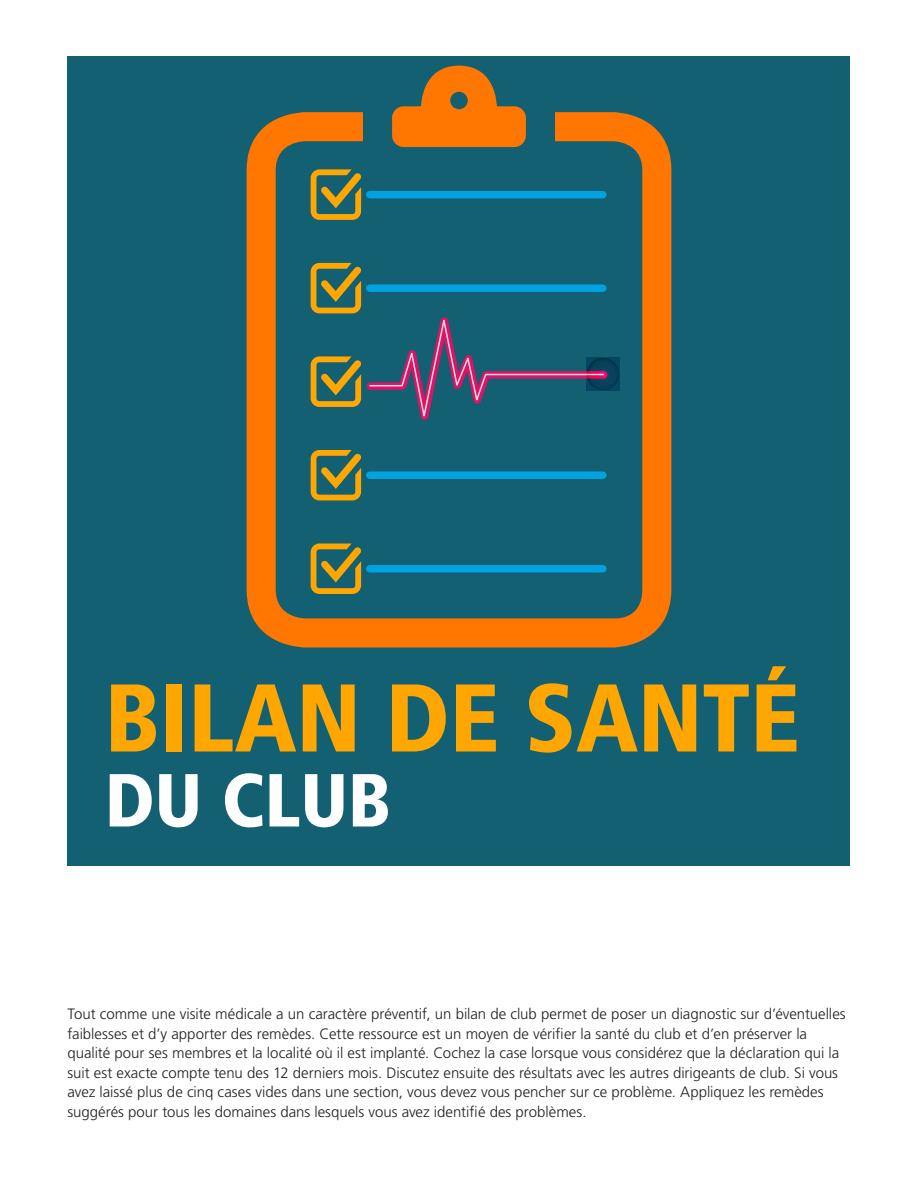
<style>
.page{position:relative;width:918px;height:1188px;background:#fff}
.page>*{position:absolute;margin:0;border:0;box-sizing:border-box;transform-origin:0 0}
.t1{font:900 condensed 96px "Frutiger LT Std";color:#ffa700}
.t2{font:900 condensed 75px "Frutiger LT Std";color:#fff}
.Body{font:300 15px/19.5px "Frutiger LT Std";color:#231f20}
</style>
<div class="page">
<div style="left:68px;top:56px;width:782px;height:810px;background:#136072"></div>
<svg style="left:247px;top:112px;width:424px;height:536px"></svg>
<svg style="left:392px;top:66px;width:134px;height:81px"></svg>
<svg style="left:311px;top:169px;width:51px;height:51px"></svg>
<svg style="left:311px;top:544px;width:51px;height:50px"></svg>
<div style="left:370px;top:191px;width:233px;height:7px;background:#00a3e0"></div>
<div style="left:370px;top:565px;width:233px;height:8px;background:#00a3e0"></div>
<svg style="left:311px;top:263px;width:300px;height:237px"></svg>
<svg style="left:587px;top:358px;width:32px;height:32px"></svg>
<p class="t1" style="left:105px;top:660px;width:697px">BILAN DE SANTÉ</p>
<p class="t2" style="left:105px;top:755px;width:288px">DU CLUB</p>
<p class="Body" style="left:68px;top:1005px;width:780px">Tout comme une visite médicale a un caractère préventif, un bilan de club permet de poser un diagnostic sur d’éventuelles faiblesses et d’y apporter des remèdes. Cette ressource est un moyen de vérifier la santé du club et d’en préserver la qualité pour ses membres et la localité où il est implanté. Cochez la case lorsque vous considérez que la déclaration qui la suit est exacte compte tenu des 12 derniers mois. Discutez ensuite des résultats avec les autres dirigeants de club. Si vous avez laissé plus de cinq cases vides dans une section, vous devez vous pencher sur ce problème. Appliquez les remèdes suggérés pour tous les domaines dans lesquels vous avez identifié des problèmes.</p>
</div>
